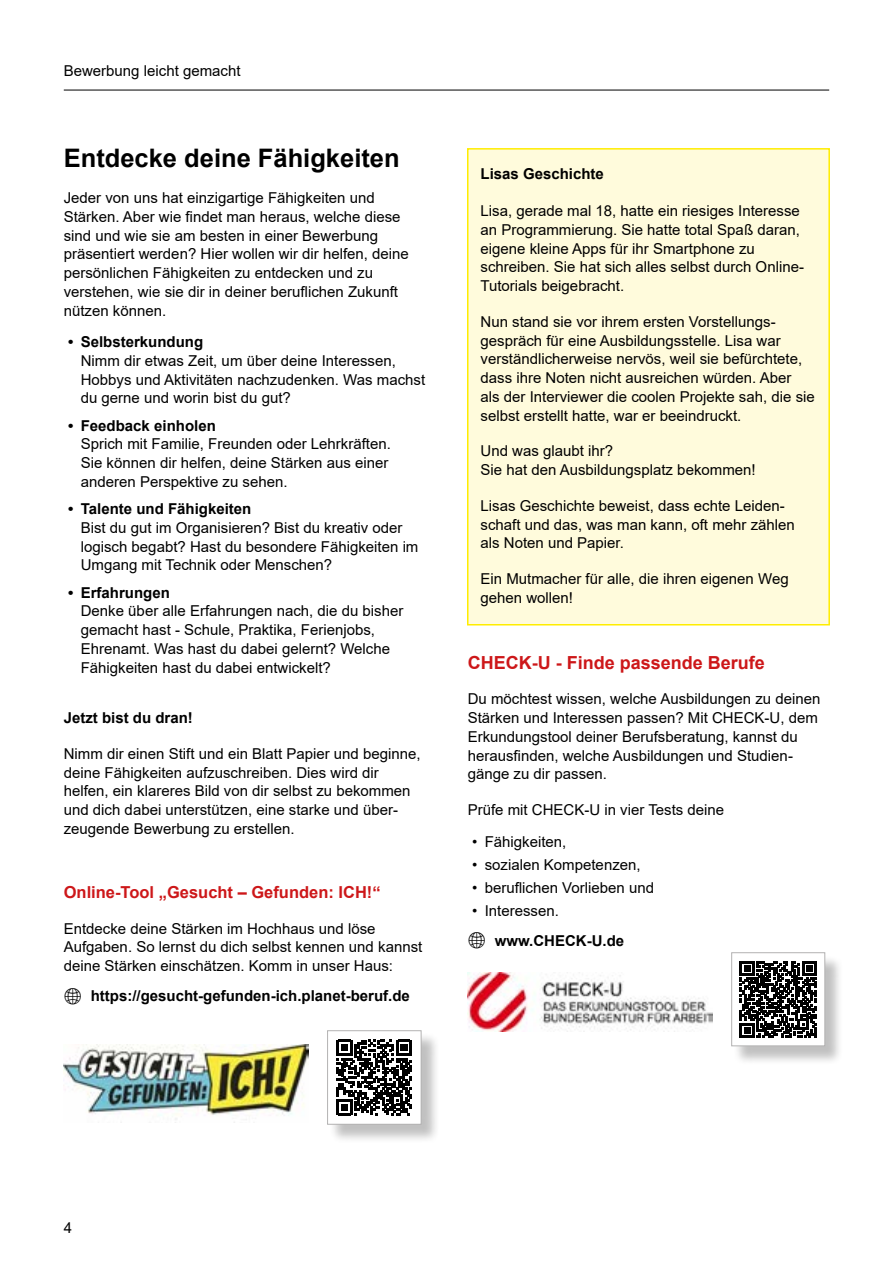
<style>
.page{position:relative;width:893px;height:1263px;background:#fff}
.page>*{position:absolute;margin:0;border:0;box-sizing:border-box;transform-origin:0 0}
._0-17PT-Überschrift-schwarz{font:700 25.5px "Arial";color:#000}
._0-Überschrift-rot-mit-kleiinemAbstand{font:700 18px "Arial";color:#cd1719}
._0-Überschrift-rot-mit-kleiinemAbstand-2{font:700 16.5px "Arial";color:#cd1719}
.Standard-ohne-Absatz{font:15px/18.8px "Arial";color:#000}
._0-Links{font:700 15px "Arial";color:#000}
.s1{font-weight:700}
</style>
<div class="page">
<hr style="left:64px;top:90px;width:765px;height:1px;background:#000">
<div style="left:467px;top:148px;width:363px;height:477px;background:#fffbdc;border:2px solid #ffed00"></div>
<img style="left:64px;top:1044px;width:244px;height:79px">
<div style="left:330px;top:1033px;width:111px;height:111px;background:#000;opacity:.25"></div>
<div style="left:328px;top:1031px;width:93px;height:93px;background:#fff"></div>
<svg style="left:337px;top:1040px;width:75px;height:75px"></svg>
<div style="left:327px;top:1030px;width:94px;height:95px;border:1px solid #b3b2b2"></div>
<img style="left:468px;top:973px;width:244px;height:58px">
<div style="left:734px;top:955px;width:109px;height:109px;background:#000;opacity:.25"></div>
<div style="left:732px;top:953px;width:93px;height:93px;background:#fff"></div>
<svg style="left:740px;top:961px;width:76px;height:76px"></svg>
<div style="left:731px;top:952px;width:94px;height:94px;border:1px solid #b3b2b2"></div>
<p class="Standard-ohne-Absatz" style="left:64px;top:61px;width:178px">Bewerbung leicht gemacht</p>
<p class="_0-17PT-Überschrift-schwarz" style="left:64px;top:140px;width:337px">Entdecke deine Fähigkeiten</p>
<p class="Standard-ohne-Absatz" style="left:64px;top:188px;width:347px">Jeder von uns hat einzigartige Fähigkeiten und Stärken. Aber wie findet man heraus, welche diese sind und wie sie am besten in einer Bewerbung präsentiert werden? Hier wollen wir dir helfen, deine persönlichen Fähigkeiten zu entdecken und zu verstehen, wie sie dir in deiner beruflichen Zukunft nützen können.</p>
<p class="Standard-ohne-Absatz" style="left:81px;top:332px;width:346px;text-indent:-13px"><span class="s1">• Selbsterkundung<br></span>Nimm dir etwas Zeit, um über deine Interessen, Hobbys und Aktivitäten nachzudenken. Was machst du gerne und worin bist du gut?</p>
<p class="Standard-ohne-Absatz" style="left:81px;top:416px;width:312px;text-indent:-13px"><span class="s1">• Feedback einholen<br></span>Sprich mit Familie, Freunden oder Lehrkräften.<br>Sie können dir helfen, deine Stärken aus einer anderen Perspektive zu sehen.</p>
<p class="Standard-ohne-Absatz" style="left:81px;top:499px;width:339px;text-indent:-13px"><span class="s1">• Talente und Fähigkeiten<br></span>Bist du gut im Organisieren? Bist du kreativ oder logisch begabt? Hast du besondere Fähigkeiten im Umgang mit Technik oder Menschen?</p>
<p class="Standard-ohne-Absatz" style="left:81px;top:583px;width:324px;text-indent:-13px"><span class="s1">• Erfahrungen<br></span>Denke über alle Erfahrungen nach, die du bisher gemacht hast - Schule, Praktika, Ferienjobs, Ehrenamt. Was hast du dabei gelernt? Welche Fähigkeiten hast du dabei entwickelt?</p>
<p class="_0-Links" style="left:64px;top:707px;width:131px">Jetzt bist du dran!</p>
<p class="Standard-ohne-Absatz" style="left:64px;top:744px;width:358px">Nimm dir einen Stift und ein Blatt Papier und beginne, deine Fähigkeiten aufzuschreiben. Dies wird dir helfen, ein klareres Bild von dir selbst zu bekommen und dich dabei unterstützen, eine starke und über&shy;zeugende Bewerbung zu erstellen.</p>
<p class="_0-Überschrift-rot-mit-kleiinemAbstand-2" style="left:64px;top:880px;width:318px">Online-Tool „Gesucht – Gefunden: ICH!“</p>
<p class="Standard-ohne-Absatz" style="left:64px;top:919px;width:360px">Entdecke deine Stärken im Hochhaus und löse<br>Aufgaben. So lernst du dich selbst kennen und kannst deine Stärken einschätzen. Komm in unser Haus:</p>
<p class="_0-Links" style="left:91px;top:985px;width:321px">https://gesucht-gefunden-ich.planet-beruf.de</p>
<p class="_0-Links" style="left:480px;top:163px;width:125px">Lisas Geschichte</p>
<p class="Standard-ohne-Absatz" style="left:480px;top:201px;width:325px">Lisa, gerade mal 18, hatte ein riesiges Interesse an Programmierung. Sie hatte total Spaß daran, eigene kleine Apps für ihr Smartphone zu schreiben. Sie hat sich alles selbst durch Online-Tutorials beigebracht.</p>
<p class="Standard-ohne-Absatz" style="left:480px;top:312px;width:336px">Nun stand sie vor ihrem ersten Vorstellungs&shy;gespräch für eine Ausbildungsstelle. Lisa war verständlicherweise nervös, weil sie befürchtete, dass ihre Noten nicht ausreichen würden. Aber<br>als der Interviewer die coolen Projekte sah, die sie selbst erstellt hatte, war er beeindruckt.</p>
<p class="Standard-ohne-Absatz" style="left:480px;top:442px;width:277px">Und was glaubt ihr?<br>Sie hat den Ausbildungsplatz bekommen!</p>
<p class="Standard-ohne-Absatz" style="left:480px;top:496px;width:316px">Lisas Geschichte beweist, dass echte Leiden&shy;schaft und das, was man kann, oft mehr zählen als Noten und Papier.</p>
<p class="Standard-ohne-Absatz" style="left:480px;top:569px;width:310px">Ein Mutmacher für alle, die ihren eigenen Weg gehen wollen!</p>
<p class="_0-Überschrift-rot-mit-kleiinemAbstand" style="left:468px;top:650px;width:299px">CHECK-U - Finde passende Berufe</p>
<p class="Standard-ohne-Absatz" style="left:468px;top:690px;width:354px">Du möchtest wissen, welche Ausbildungen zu deinen Stärken und Interessen passen? Mit CHECK-U, dem Erkundungstool deiner Berufsberatung, kannst du herausfinden, welche Ausbildungen und Studien&shy;gänge zu dir passen.</p>
<p class="Standard-ohne-Absatz" style="left:468px;top:800px;width:258px">Prüfe mit CHECK-U in vier Tests deine</p>
<p class="Standard-ohne-Absatz" style="left:472px;top:832px;width:96px">• Fähigkeiten,</p>
<p class="Standard-ohne-Absatz" style="left:472px;top:855px;width:170px">• sozialen Kompetenzen,</p>
<p class="Standard-ohne-Absatz" style="left:472px;top:878px;width:184px">• beruflichen Vorlieben und</p>
<p class="Standard-ohne-Absatz" style="left:472px;top:901px;width:88px">• Interessen.</p>
<p class="_0-Links" style="left:495px;top:930px;width:131px">www.CHECK-U.de</p>
<p class="Standard-ohne-Absatz" style="left:64px;top:1218px;width:10px">4</p>
</div>
